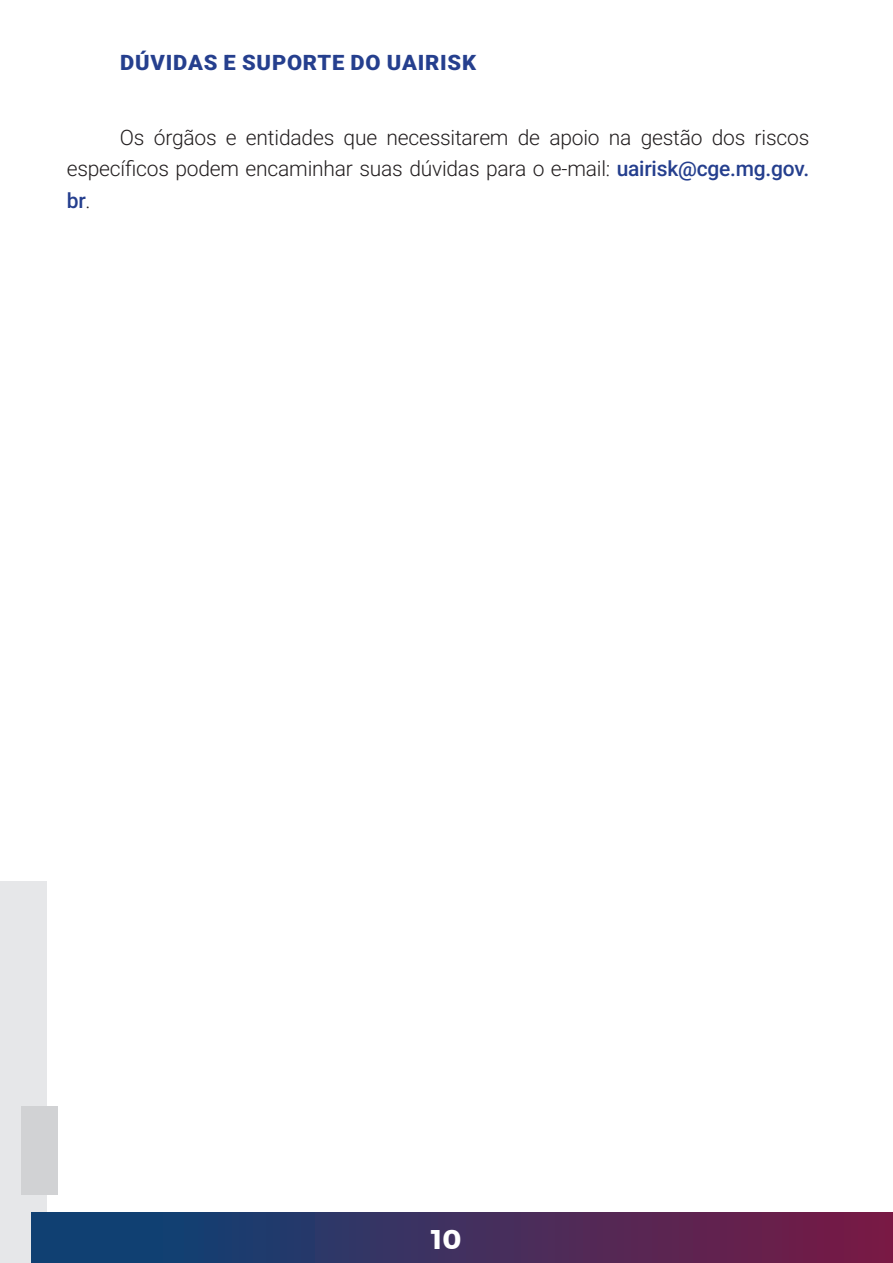
<style>
.page{position:relative;width:893px;height:1263px;background:#fff}
.page>*{position:absolute;margin:0;border:0;box-sizing:border-box;transform-origin:0 0}
.t1{font:700 27px "Montserrat";color:#fff}
.t2{font:300 21px/31.5px "Roboto";letter-spacing:-.01em;color:#231f20;text-align:justify}
.t3{font:900 21px "Roboto";letter-spacing:.035em;color:#253f8e;scale:1.04 1}
.s1{font-weight:500;color:#253f8e}
</style>
<div class="page">
<div style="left:0;top:881px;width:47px;height:382px;background:#e6e7e9"></div>
<div style="left:32px;top:1212px;width:861px;height:51px;background:linear-gradient(to right,#044579,#7a1944)"></div>
<div style="left:21px;top:1107px;width:36px;height:88px;background:#d1d2d4"></div>
<p class="t3" style="left:120px;top:48px;width:344px">DÚVIDAS E SUPORTE DO UAIRISK</p>
<p class="t2" style="left:67px;top:121px;width:744px;text-indent:53px">Os órgãos e entidades que necessitarem de apoio na gestão dos riscos específicos podem encaminhar suas dúvidas para o e-mail: <span class="s1">uairisk@cge.mg.gov. br</span>.</p>
<p class="t1" style="left:432px;top:1218px;width:31px">10</p>
</div>
